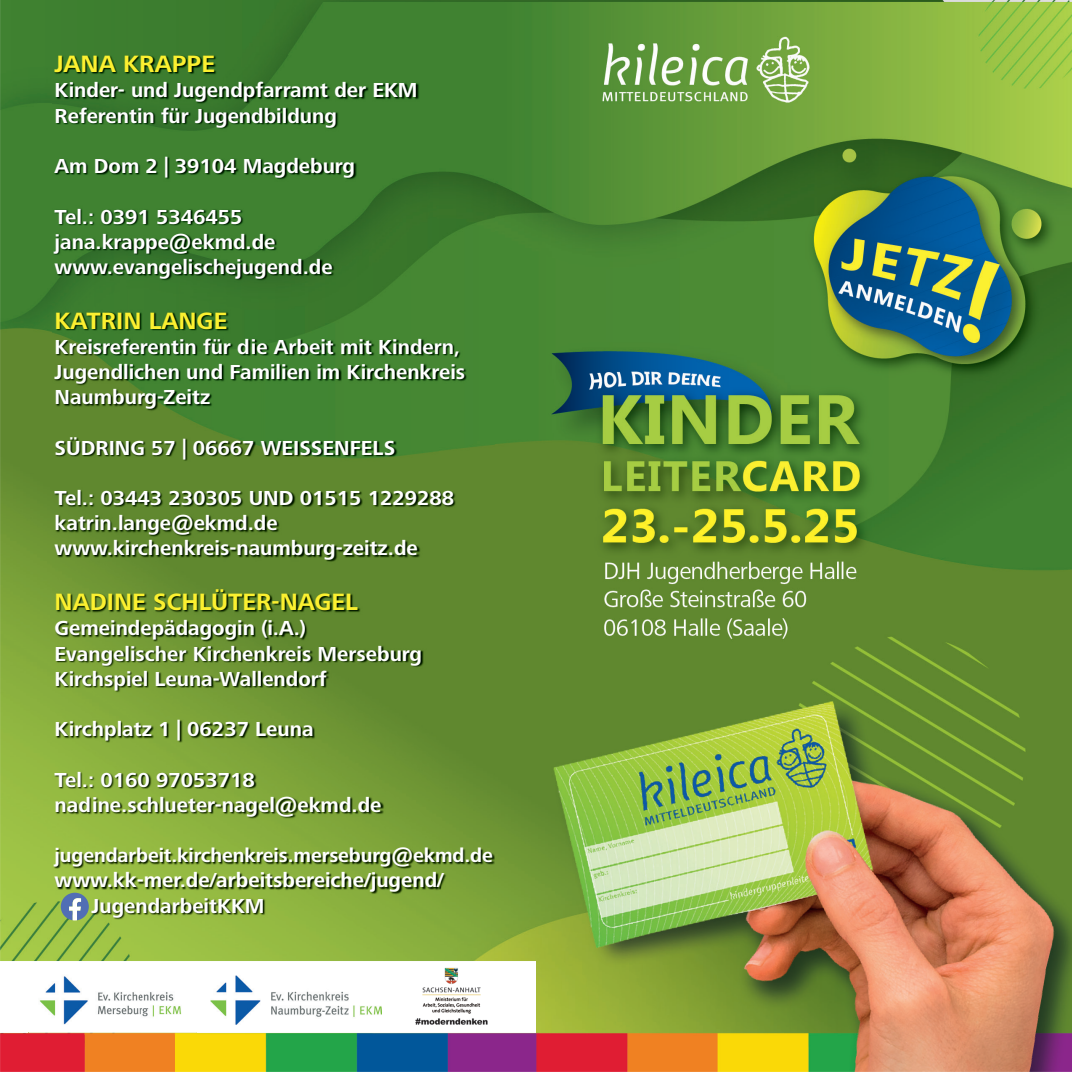
<style>
.page{position:relative;width:1072px;height:1072px;background:#fff}
.page>*{position:absolute;margin:0;border:0;box-sizing:border-box;transform-origin:0 0}
.t1{font:700 24.5px "Frutiger Next Pro";color:#fbf030}
.t2{font:700 21px/25.2px "Frutiger Next Pro";color:#fff}
.t3{font:700 20.12px "Frutiger Next Pro";letter-spacing:-.005em;color:#fff}
</style>
<div class="page">
<img style="left:0;top:0;width:1071px;height:1071px">
<svg style="left:0;top:961px;width:536px;height:71px"></svg>
<img style="left:29px;top:1032px;width:168px;height:3px">
<img style="left:29px;top:971px;width:112px;height:61px">
<img style="left:141px;top:973px;width:56px;height:59px">
<img style="left:53px;top:55px;width:441px;height:864px">
<img style="left:413px;top:967px;width:83px;height:62px">
<img style="left:211px;top:975px;width:170px;height:49px">
<svg style="left:61px;top:892px;width:28px;height:28px"></svg>
<p class="t1" style="left:55px;top:50px;width:162px">JANA KRAPPE</p>
<p class="t2" style="left:55px;top:78px;width:364px">Kinder- und Jugendpfarramt der EKM<br>Referentin für Jugendbildung</p>
<p class="t2" style="left:55px;top:153px;width:302px">Am Dom 2 | 39104 Magdeburg</p>
<p class="t2" style="left:55px;top:204px;width:279px">Tel.: 0391 5346455 jana.krappe@ekmd.de www.evangelischejugend.de</p>
<p class="t1" style="left:55px;top:306px;width:174px">KATRIN LANGE</p>
<p class="t2" style="left:55px;top:334px;width:412px">Kreisreferentin für die Arbeit mit Kindern,<br>Jugendlichen und Familien im Kirchenkreis<br>Naumburg-Zeitz</p>
<p class="t2" style="left:55px;top:435px;width:342px">SÜDRING 57 | 06667 WEISSENFELS</p>
<p class="t2" style="left:55px;top:485px;width:401px">Tel.: 03443 230305 UND 01515 1229288 katrin.lange@ekmd.de www.kirchenkreis-naumburg-zeitz.de</p>
<p class="t1" style="left:55px;top:588px;width:305px">NADINE SCHLÜTER-NAGEL</p>
<p class="t2" style="left:55px;top:615px;width:369px">Gemeindepädagogin (i.A.)<br>Evangelischer Kirchenkreis Merseburg<br>Kirchspiel Leuna-Wallendorf</p>
<p class="t2" style="left:55px;top:716px;width:260px">Kirchplatz 1 | 06237 Leuna</p>
<p class="t2" style="left:55px;top:767px;width:328px">Tel.: 0160 97053718 nadine.schlueter-nagel@ekmd.de</p>
<p class="t3" style="left:55px;top:844px;width:440px">jugendarbeit.kirchenkreis.merseburg@ekmd.de</p>
<p class="t2" style="left:92px;top:867px;width:353px;text-indent:-37px">www.kk-mer.de/arbeitsbereiche/jugend/<br>JugendarbeitKKM</p>
</div>
